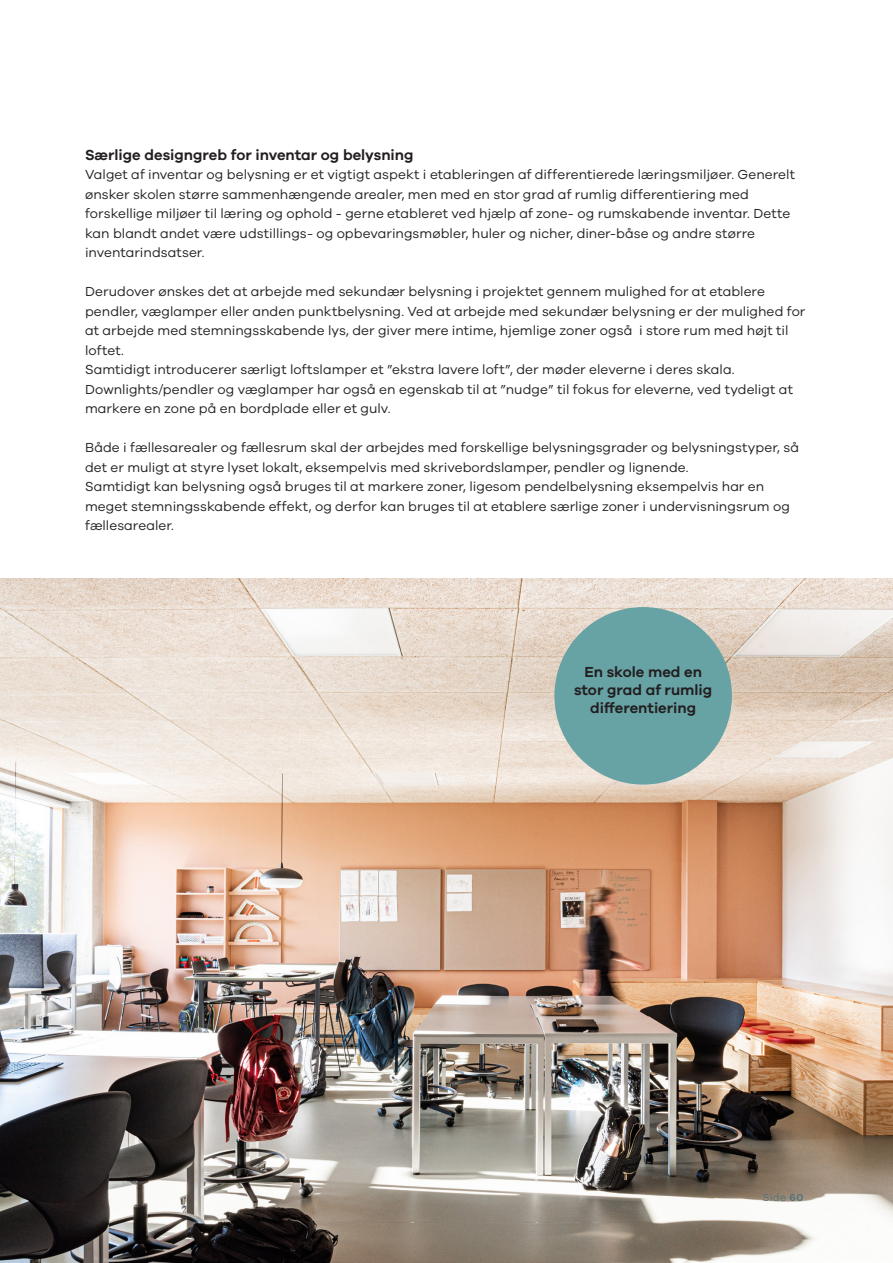
<style>
.page{position:relative;width:893px;height:1263px;background:#fff}
.page>*{position:absolute;margin:0;border:0;box-sizing:border-box;transform-origin:0 0}
.Underoverskrift{font:600 15px/18px "Galano Grotesque";color:#231f20;text-align:center}
.Brødtekst{font:13.5px/19.5px "Galano Grotesque";letter-spacing:.005em;color:#231f20}
.t1{font:10.5px "Galano Grotesque";color:#52737d}
.s1{font-weight:600}
</style>
<div class="page">
<img style="left:0;top:578px;width:893px;height:685px">
<div style="left:554px;top:607px;width:178px;height:177px;background:#67a2a5;border-radius:50%"></div>
<p class="Underoverskrift" style="left:85px;top:145px;width:330px">Særlige designgreb for inventar og belysning</p>
<p class="Brødtekst" style="left:85px;top:164px;width:711px">Valget af inventar og belysning er et vigtigt aspekt i etableringen af differentierede læringsmiljøer. Generelt ønsker skolen større sammenhængende arealer, men med en stor grad af rumlig differentiering med forskellige miljøer til læring og ophold - gerne etableret ved hjælp af zone- og rumskabende inventar. Dette kan blandt andet være udstillings- og opbevaringsmøbler, huler og nicher, diner-båse og andre større inventarindsatser.</p>
<p class="Brødtekst" style="left:85px;top:281px;width:722px">Derudover ønskes det at arbejde med sekundær belysning i projektet gennem mulighed for at etablere pendler, væglamper eller anden punktbelysning. Ved at arbejde med sekundær belysning er der mulighed for at arbejde med stemningsskabende lys, der giver mere intime, hjemlige zoner også i store rum med højt til loftet.</p>
<p class="Brødtekst" style="left:85px;top:359px;width:651px">Samtidigt introducerer særligt loftslamper et ”ekstra lavere loft”, der møder eleverne i deres skala.</p>
<p class="Brødtekst" style="left:85px;top:379px;width:709px">Downlights/pendler og væglamper har også en egenskab til at ”nudge” til fokus for eleverne, ved tydeligt at markere en zone på en bordplade eller et gulv.</p>
<p class="Brødtekst" style="left:85px;top:437px;width:715px">Både i fællesarealer og fællesrum skal der arbejdes med forskellige belysningsgrader og belysningstyper, så det er muligt at styre lyset lokalt, eksempelvis med skrivebordslamper, pendler og lignende.</p>
<p class="Brødtekst" style="left:85px;top:476px;width:706px">Samtidigt kan belysning også bruges til at markere zoner, ligesom pendelbelysning eksempelvis har en meget stemningsskabende effekt, og derfor kan bruges til at etablere særlige zoner i undervisningsrum og fællesarealer.</p>
<p class="Underoverskrift" style="left:574px;top:663px;width:140px">En skole med en stor grad af rumlig</p>
<p class="Underoverskrift" style="left:590px;top:699px;width:108px">differentiering</p>
<p class="t1" style="left:763px;top:1191px;width:42px">Side <span class="s1">60</span></p>
</div>
